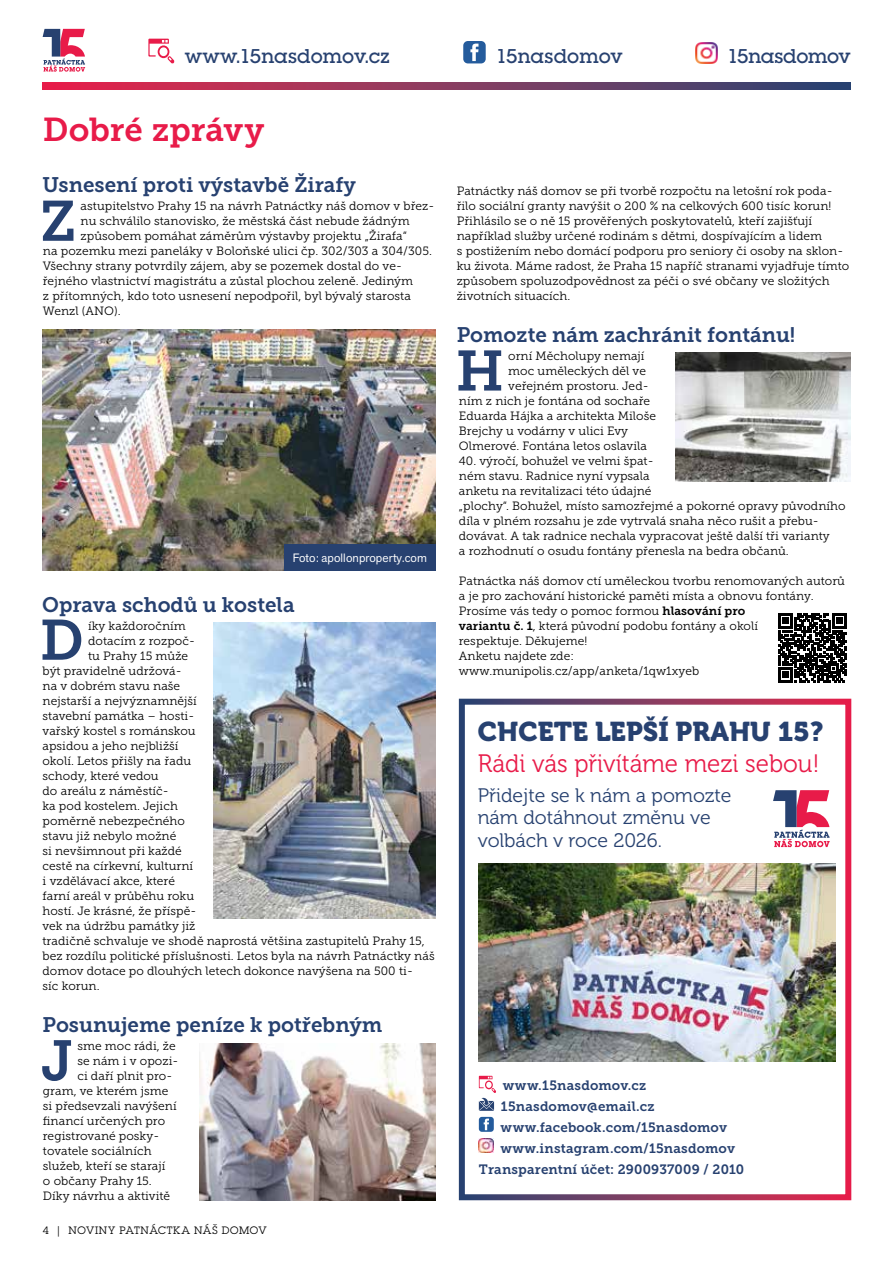
<style>
.page{position:relative;width:893px;height:1263px;background:#fff}
.page>*{position:absolute;margin:0;border:0;box-sizing:border-box;transform-origin:0 0}
.t1{font:56.55px "Museo Slab 700";color:#274170}
.t2{font:33px "Museo Slab 700";color:#e81b49}
.t3{font:27px "Museo 900";color:#274170}
.t4{font:25.2px "Museo 300";color:#e81b49;scale:.96 1}
.t5{font:21px "Museo Slab 700";color:#274170}
.t6{font:19.5px/22.5px "Museo 300";color:#274170}
.t7{font:500 19.5px "Lubalin Graph Std";letter-spacing:-.01em;color:#274170}
.t8{font:13.5px "Museo Slab 700";letter-spacing:.015em;color:#274170}
.t9{font:12px/15px "Museo Slab 300";letter-spacing:.005em;color:#000}
.t10{font:12px "Akzid Grtsk Next";letter-spacing:.01em;color:#fff}
.t11{font:10.5px "Lubalin Graph Std";letter-spacing:.055em;color:#000}
.s1{font-family:"Museo Slab 700"}
</style>
<div class="page">
<svg style="left:43px;top:29px;width:42px;height:43px"></svg>
<svg style="left:43px;top:83px;width:807px;height:6px;background:#89385f"></svg>
<img style="left:42px;top:330px;width:393px;height:240px">
<img style="left:214px;top:623px;width:221px;height:295px">
<img style="left:199px;top:1044px;width:236px;height:156px">
<img style="left:676px;top:352px;width:175px;height:129px">
<div style="left:284px;top:544px;width:151px;height:26px;background:#274170"></div>
<img style="left:458px;top:698px;width:394px;height:503px">
<img style="left:696px;top:42px;width:22px;height:21px">
<svg style="left:463px;top:41px;width:23px;height:22px"></svg>
<svg style="left:148px;top:39px;width:26px;height:25px"></svg>
<svg style="left:479px;top:1076px;width:17px;height:35px"></svg>
<svg style="left:479px;top:1117px;width:15px;height:15px"></svg>
<img style="left:479px;top:1138px;width:15px;height:15px">
<svg style="left:778px;top:614px;width:69px;height:68px"></svg>
<h3 class="t7" style="left:185px;top:44px;width:206px">www.15nasdomov.cz</h3>
<h3 class="t7" style="left:496px;top:44px;width:128px">15nasdomov</h3>
<h3 class="t7" style="left:727px;top:44px;width:125px">15nasdomov</h3>
<h2 class="t2" style="left:43px;top:111px;width:223px">Dobré zprávy</h2>
<h3 class="t5" style="left:43px;top:173px;width:315px">Usnesení proti výstavbě Žirafy</h3>
<h1 class="t1" style="left:40px;top:189px;width:38px">Z</h1>
<p class="t9" style="left:81px;top:198px;width:355px">astupitelstvo Prahy 15 na návrh Patnáctky náš domov v břez-</p>
<p class="t9" style="left:81px;top:213px;width:331px">nu schválilo stanovisko, že městská část nebude žádným</p>
<p class="t9" style="left:81px;top:228px;width:328px">způsobem pomáhat záměrům výstavby projektu „Žirafa“</p>
<p class="t9" style="left:43px;top:243px;width:391px">na pozemku mezi paneláky v Boloňské ulici čp. 302/303 a 304/305.</p>
<p class="t9" style="left:43px;top:258px;width:361px">Všechny strany potvrdily zájem, aby se pozemek dostal do ve-</p>
<p class="t9" style="left:43px;top:273px;width:372px">řejného vlastnictví magistrátu a zůstal plochou zeleně. Jediným</p>
<p class="t9" style="left:43px;top:288px;width:370px">z přítomných, kdo toto usnesení nepodpořil, byl bývalý starosta</p>
<p class="t9" style="left:43px;top:303px;width:79px">Wenzl (ANO).</p>
<p class="t10" style="left:293px;top:550px;width:136px">Foto: apollonproperty.com</p>
<h3 class="t5" style="left:42px;top:593px;width:254px">Oprava schodů u kostela</h3>
<h1 class="t1" style="left:40px;top:608px;width:46px">D</h1>
<p class="t9" style="left:88px;top:618px;width:99px">íky každoročním</p>
<p class="t9" style="left:88px;top:633px;width:108px">dotacím z rozpoč-</p>
<p class="t9" style="left:88px;top:648px;width:102px">tu Prahy 15 může</p>
<p class="t9" style="left:43px;top:663px;width:141px">být pravidelně udržová-</p>
<p class="t9" style="left:43px;top:678px;width:139px">na v dobrém stavu naše</p>
<p class="t9" style="left:43px;top:693px;width:156px">nejstarší a nejvýznamnější</p>
<p class="t9" style="left:43px;top:708px;width:153px">stavební památka – hosti-</p>
<p class="t9" style="left:43px;top:723px;width:155px">vařský kostel s románskou</p>
<p class="t9" style="left:43px;top:738px;width:138px">apsidou a jeho nejbližší</p>
<p class="t9" style="left:43px;top:753px;width:150px">okolí. Letos přišly na řadu</p>
<p class="t9" style="left:43px;top:768px;width:118px">schody, které vedou</p>
<p class="t9" style="left:43px;top:783px;width:128px">do areálu z náměstíč-</p>
<p class="t9" style="left:43px;top:798px;width:137px">ka pod kostelem. Jejich</p>
<p class="t9" style="left:43px;top:813px;width:144px">poměrně nebezpečného</p>
<p class="t9" style="left:43px;top:828px;width:135px">stavu již nebylo možné</p>
<p class="t9" style="left:43px;top:843px;width:141px">si nevšimnout při každé</p>
<p class="t9" style="left:43px;top:858px;width:152px">cestě na církevní, kulturní</p>
<p class="t9" style="left:43px;top:873px;width:134px">i vzdělávací akce, které</p>
<p class="t9" style="left:43px;top:888px;width:153px">farní areál v průběhu roku</p>
<p class="t9" style="left:43px;top:903px;width:155px">hostí. Je krásné, že příspě-</p>
<p class="t9" style="left:43px;top:918px;width:154px">vek na údržbu památky již</p>
<p class="t9" style="left:43px;top:933px;width:384px">tradičně schvaluje ve shodě naprostá většina zastupitelů Prahy 15,</p>
<p class="t9" style="left:43px;top:948px;width:394px">bez rozdílu politické příslušnosti. Letos byla na návrh Patnáctky náš</p>
<p class="t9" style="left:43px;top:963px;width:372px">domov dotace po dlouhých letech dokonce navýšena na 500 ti-</p>
<p class="t9" style="left:43px;top:978px;width:59px">síc korun.</p>
<h3 class="t5" style="left:43px;top:1012px;width:341px">Posunujeme peníze k potřebným</h3>
<h1 class="t1" style="left:41px;top:1029px;width:34px">J</h1>
<p class="t9" style="left:77px;top:1038px;width:100px">sme moc rádi, že</p>
<p class="t9" style="left:77px;top:1053px;width:103px">se nám i v opozi-</p>
<p class="t9" style="left:77px;top:1068px;width:96px">ci daří plnit pro-</p>
<p class="t9" style="left:43px;top:1083px;width:127px">gram, ve kterém jsme</p>
<p class="t9" style="left:43px;top:1098px;width:135px">si předsevzali navýšení</p>
<p class="t9" style="left:43px;top:1113px;width:124px">financí určených pro</p>
<p class="t9" style="left:43px;top:1128px;width:118px">registrované posky-</p>
<p class="t9" style="left:43px;top:1143px;width:110px">tovatele sociálních</p>
<p class="t9" style="left:43px;top:1158px;width:124px">služeb, kteří se starají</p>
<p class="t9" style="left:43px;top:1173px;width:110px">o občany Prahy 15.</p>
<p class="t9" style="left:43px;top:1188px;width:129px">Díky návrhu a aktivitě</p>
<p class="t11" style="left:43px;top:1224px;width:225px">4 | NOVINY PATNÁCTKA NÁŠ DOMOV</p>
<p class="t9" style="left:457px;top:183px;width:394px">Patnáctky náš domov se při tvorbě rozpočtu na letošní rok poda&shy;řilo sociální granty navýšit o 200 % na celkových 600 tisíc korun!<br>Přihlásilo se o ně 15 prověřených poskytovatelů, kteří zajišťují například služby určené rodinám s dětmi, dospívajícím a lidem<br>s postižením nebo domácí podporu pro seniory či osoby na sklon&shy;ku života. Máme radost, že Praha 15 napříč stranami vyjadřuje tímto způsobem spoluzodpovědnost za péči o své občany ve složitých životních situacích.</p>
<h3 class="t5" style="left:457px;top:322px;width:340px">Pomozte nám zachránit fontánu!</h3>
<h1 class="t1" style="left:456px;top:339px;width:50px">H</h1>
<p class="t9" style="left:508px;top:348px;width:138px">orní Měcholupy nemají</p>
<p class="t9" style="left:508px;top:363px;width:139px">moc uměleckých děl ve</p>
<p class="t9" style="left:508px;top:378px;width:142px">veřejném prostoru. Jed-</p>
<p class="t9" style="left:459px;top:393px;width:193px">ním z nich je fontána od sochaře</p>
<p class="t9" style="left:459px;top:408px;width:199px">Eduarda Hájka a architekta Miloše</p>
<p class="t9" style="left:459px;top:423px;width:171px">Brejchy u vodárny v ulici Evy</p>
<p class="t9" style="left:459px;top:438px;width:190px">Olmerové. Fontána letos oslavila</p>
<p class="t9" style="left:459px;top:453px;width:388px">40. výročí, bohužel ve velmi špat-<br>ném stavu. Radnice nyní vypsala<br>anketu na revitalizaci této údajné<br>„plochy“. Bohužel, místo samozřejmé a pokorné opravy původního díla v plném rozsahu je zde vytrvalá snaha něco rušit a přebu&shy;dovávat. A tak radnice nechala vypracovat ještě další tři varianty<br>a rozhodnutí o osudu fontány přenesla na bedra občanů.</p>
<p class="t9" style="left:459px;top:573px;width:388px">Patnáctka náš domov ctí uměleckou tvorbu renomovaných autorů a je pro zachování historické paměti místa a obnovu fontány.<br>Prosíme vás tedy o pomoc formou <span class="s1">hlasování pro<br>variantu č. 1</span>, která původní podobu fontány a okolí<br>respektuje. Děkujeme!<br>Anketu najdete zde:<br>www.munipolis.cz/app/anketa/1qw1xyeb</p>
<h3 class="t3" style="left:478px;top:716px;width:347px">CHCETE LEPŠÍ PRAHU 15?</h3>
<h3 class="t4" style="left:478px;top:749px;width:358px">Rádi vás přivítáme mezi sebou!</h3>
<h3 class="t6" style="left:478px;top:784px;width:255px">Přidejte se k nám a pomozte nám dotáhnout změnu ve volbách v roce 2026.</h3>
<p class="t8" style="left:503px;top:1077px;width:145px">www.15nasdomov.cz</p>
<p class="t8" style="left:501px;top:1098px;width:155px">15nasdomov@email.cz</p>
<p class="t8" style="left:501px;top:1119px;width:228px">www.facebook.com/15nasdomov</p>
<p class="t8" style="left:500px;top:1140px;width:236px">www.instagram.com/15nasdomov</p>
<p class="t8" style="left:479px;top:1161px;width:267px">Transparentní účet: 2900937009 / 2010</p>
</div>
